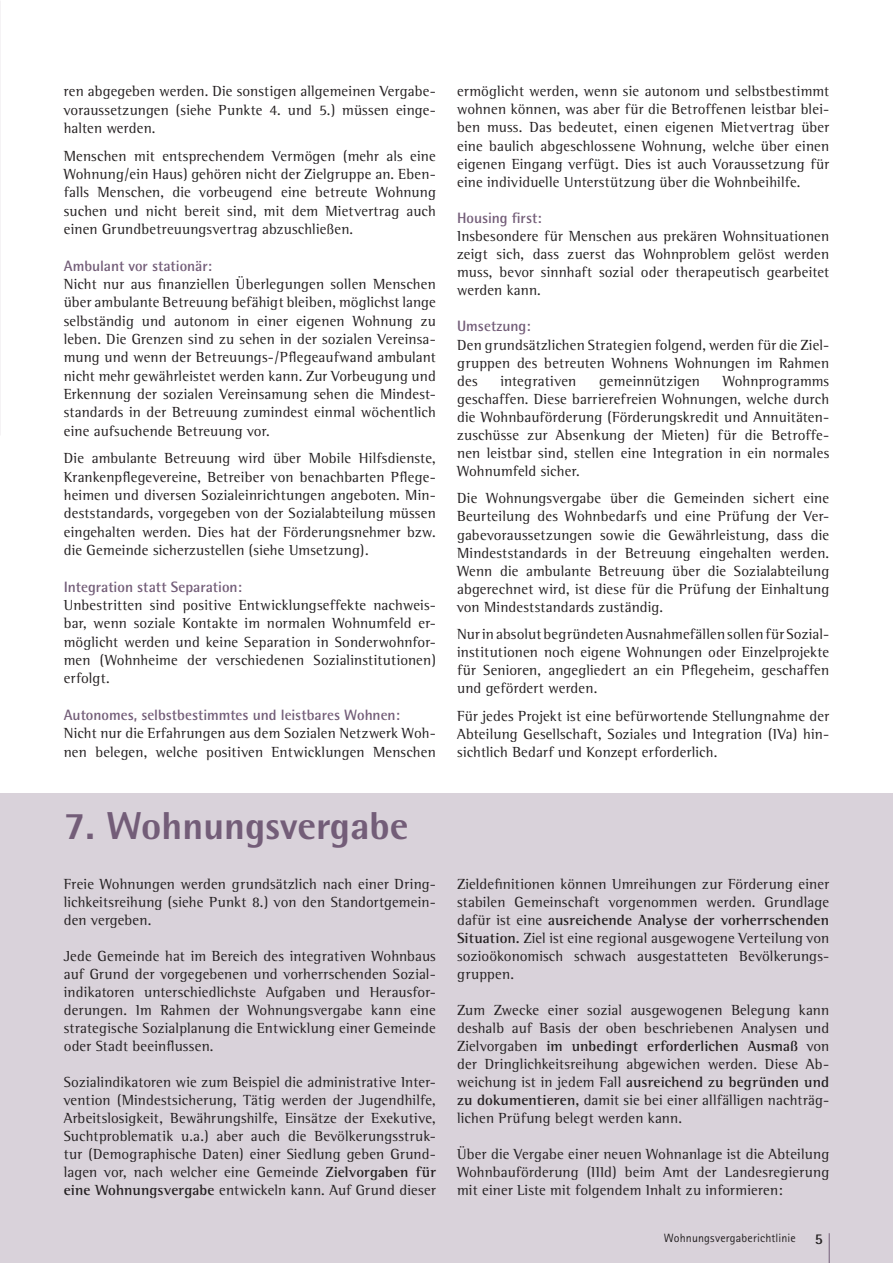
<style>
.page{position:relative;width:893px;height:1263px;background:#fff}
.page>*{position:absolute;margin:0;border:0;box-sizing:border-box;transform-origin:0 0}
.t1{font:800 39px "Rotis Semi Sans";color:#735d78}
.t2{font:15px/18px "Rotis Semi Serif";letter-spacing:.01em;color:#231f20;text-align:justify}
.t3{font:700 15px "Rotis Semi Sans";color:#735d78}
.t4{font:700 15px "Rotis Semi Sans";color:#231f20}
.t5{font:12px "Rotis Sans Serif";letter-spacing:.01em;color:#231f20}
.s1{font-weight:700}
</style>
<div class="page">
<div style="left:0;top:793px;width:893px;height:470px;background:#d9d2da"></div>
<hr style="left:829px;top:1233px;width:1px;height:30px;background:#735d78">
<p class="t2" style="left:64px;top:82px;width:374px">ren abgegeben werden. Die sonstigen allgemeinen Vergabe&shy;voraussetzungen (siehe Punkte 4. und 5.) müssen einge&shy;halten werden.</p>
<p class="t2" style="left:64px;top:146px;width:374px">Menschen mit entsprechendem Vermögen (mehr als eine Wohnung/ein Haus) gehören nicht der Zielgruppe an. Eben&shy;falls Menschen, die vorbeugend eine betreute Wohnung suchen und nicht bereit sind, mit dem Mietvertrag auch einen Grundbetreuungsvertrag abzuschließen.</p>
<p class="t3" style="left:64px;top:256px;width:150px">Ambulant vor stationär:</p>
<p class="t2" style="left:64px;top:275px;width:374px">Nicht nur aus finanziellen Überlegungen sollen Menschen über ambulante Betreuung befähigt bleiben, möglichst lange selbständig und autonom in einer eigenen Wohnung zu leben. Die Grenzen sind zu sehen in der sozialen Vereinsa&shy;mung und wenn der Betreuungs-/Pflegeaufwand ambulant nicht mehr gewährleistet werden kann. Zur Vorbeugung und Erkennung der sozialen Vereinsamung sehen die Mindest&shy;standards in der Betreuung zumindest einmal wöchentlich eine aufsuchende Betreuung vor.</p>
<p class="t2" style="left:64px;top:449px;width:374px">Die ambulante Betreuung wird über Mobile Hilfsdienste, Krankenpflegevereine, Betreiber von benachbarten Pflege&shy;heimen und diversen Sozialeinrichtungen angeboten. Min&shy;deststandards, vorgegeben von der Sozialabteilung müssen eingehalten werden. Dies hat der Förderungsnehmer bzw. die Gemeinde sicherzustellen (siehe Umsetzung).</p>
<p class="t3" style="left:64px;top:577px;width:180px">Integration statt Separation:</p>
<p class="t2" style="left:64px;top:596px;width:374px">Unbestritten sind positive Entwicklungseffekte nachweis&shy;bar, wenn soziale Kontakte im normalen Wohnumfeld er&shy;möglicht werden und keine Separation in Sonderwohnfor&shy;men (Wohnheime der verschiedenen Sozialinstitutionen) erfolgt.</p>
<p class="t3" style="left:64px;top:706px;width:338px">Autonomes, selbstbestimmtes und leistbares Wohnen:</p>
<p class="t2" style="left:64px;top:724px;width:374px">Nicht nur die Erfahrungen aus dem Sozialen Netzwerk Woh&shy;nen belegen, welche positiven Entwicklungen Menschen</p>
<p class="t2" style="left:457px;top:82px;width:374px">ermöglicht werden, wenn sie autonom und selbstbestimmt wohnen können, was aber für die Betroffenen leistbar blei&shy;ben muss. Das bedeutet, einen eigenen Mietvertrag über eine baulich abgeschlossene Wohnung, welche über einen eigenen Eingang verfügt. Dies ist auch Voraussetzung für eine individuelle Unterstützung über die Wohnbeihilfe.</p>
<p class="t3" style="left:457px;top:209px;width:86px">Housing first:</p>
<p class="t2" style="left:457px;top:227px;width:374px">Insbesondere für Menschen aus prekären Wohnsituationen zeigt sich, dass zuerst das Wohnproblem gelöst werden muss, bevor sinnhaft sozial oder therapeutisch gearbeitet werden kann.</p>
<p class="t3" style="left:457px;top:317px;width:75px">Umsetzung:</p>
<p class="t2" style="left:457px;top:335px;width:374px">Den grundsätzlichen Strategien folgend, werden für die Ziel&shy;gruppen des betreuten Wohnens Wohnungen im Rahmen des</p>
<p class="t2" style="left:457px;top:372px;width:374px;text-indent:266px">Wohnprogramms geschaffen. Diese barrierefreien Wohnungen, welche durch die Wohnbauförderung (Förderungskredit und Annuitäten&shy;zuschüsse zur Absenkung der Mieten) für die Betroffe&shy;nen leistbar sind, stellen eine Integration in ein normales Wohnumfeld sicher.</p>
<p class="t2" style="left:457px;top:489px;width:374px">Die Wohnungsvergabe über die Gemeinden sichert eine Beurteilung des Wohnbedarfs und eine Prüfung der Ver&shy;gabevoraussetzungen sowie die Gewährleistung, dass die Mindeststandards in der Betreuung eingehalten werden.<br>Wenn die ambulante Betreuung über die Sozialabteilung abgerechnet wird, ist diese für die Prüfung der Einhaltung von Mindeststandards zuständig.</p>
<p class="t2" style="left:457px;top:625px;width:374px">Nur in absolut begründeten Ausnahmefällen sollen für Sozial&shy;institutionen noch eigene Wohnungen oder Einzelprojekte für Senioren, angegliedert an ein Pflegeheim, geschaffen und gefördert werden.</p>
<p class="t2" style="left:457px;top:706px;width:374px">Für jedes Projekt ist eine befürwortende Stellungnahme der Abteilung Gesellschaft, Soziales und Integration (IVa) hin&shy;sichtlich Bedarf und Konzept erforderlich.</p>
<p class="t2" style="left:500px;top:372px;width:77px">integrativen</p>
<p class="t2" style="left:599px;top:372px;width:102px">gemeinnützigen</p>
<h1 class="t1" style="left:64px;top:801px;width:346px">7. Wohnungsvergabe</h1>
<p class="t2" style="left:64px;top:875px;width:374px">Freie Wohnungen werden grundsätzlich nach einer Dring&shy;lichkeitsreihung (siehe Punkt 8.) von den Standortgemein&shy;den vergeben.</p>
<p class="t2" style="left:64px;top:947px;width:374px">Jede Gemeinde hat im Bereich des integrativen Wohnbaus auf Grund der vorgegebenen und vorherrschenden Sozial&shy;indikatoren unterschiedlichste Aufgaben und Herausfor&shy;derungen. Im Rahmen der Wohnungsvergabe kann eine strategische Sozialplanung die Entwicklung einer Gemeinde oder Stadt beeinflussen.</p>
<p class="t2" style="left:64px;top:1073px;width:374px">Sozialindikatoren wie zum Beispiel die administrative Inter&shy;vention (Mindestsicherung, Tätig werden der Jugendhilfe, Arbeitslosigkeit, Bewährungshilfe, Einsätze der Exekutive, Suchtproblematik u.a.) aber auch die Bevölkerungsstruk&shy;tur (Demographische Daten) einer Siedlung geben Grund&shy;lagen vor, nach welcher eine Gemeinde <span class="s1">Zielvorgaben für eine Wohnungsvergabe</span> entwickeln kann. Auf Grund dieser</p>
<p class="t2" style="left:457px;top:875px;width:374px">Zieldefinitionen können Umreihungen zur Förderung einer stabilen Gemeinschaft vorgenommen werden. Grundlage dafür ist eine <span class="s1">ausreichende Analyse der vorherrschenden Situation.</span> Ziel ist eine regional ausgewogene Verteilung von sozioökonomisch schwach ausgestatteten Bevölkerungs&shy;gruppen.</p>
<p class="t2" style="left:457px;top:1001px;width:374px">Zum Zwecke einer sozial ausgewogenen Belegung kann deshalb auf Basis der oben beschriebenen Analysen und Zielvorgaben <span class="s1">im unbedingt erforderlichen Ausmaß</span> von der Dringlichkeitsreihung abgewichen werden. Diese Ab&shy;weichung ist in jedem Fall <span class="s1">ausreichend zu begründen und zu dokumentieren,</span> damit sie bei einer allfälligen nachträg&shy;lichen Prüfung belegt werden kann.</p>
<p class="t2" style="left:457px;top:1145px;width:374px">Über die Vergabe einer neuen Wohnanlage ist die Abteilung Wohnbauförderung (IIId) beim Amt der Landesregierung mit einer Liste mit folgendem Inhalt zu informieren:</p>
<p class="t5" style="left:664px;top:1231px;width:133px">Wohnungsvergaberichtlinie</p>
<p class="t4" style="left:815px;top:1230px;width:10px">5</p>
</div>
